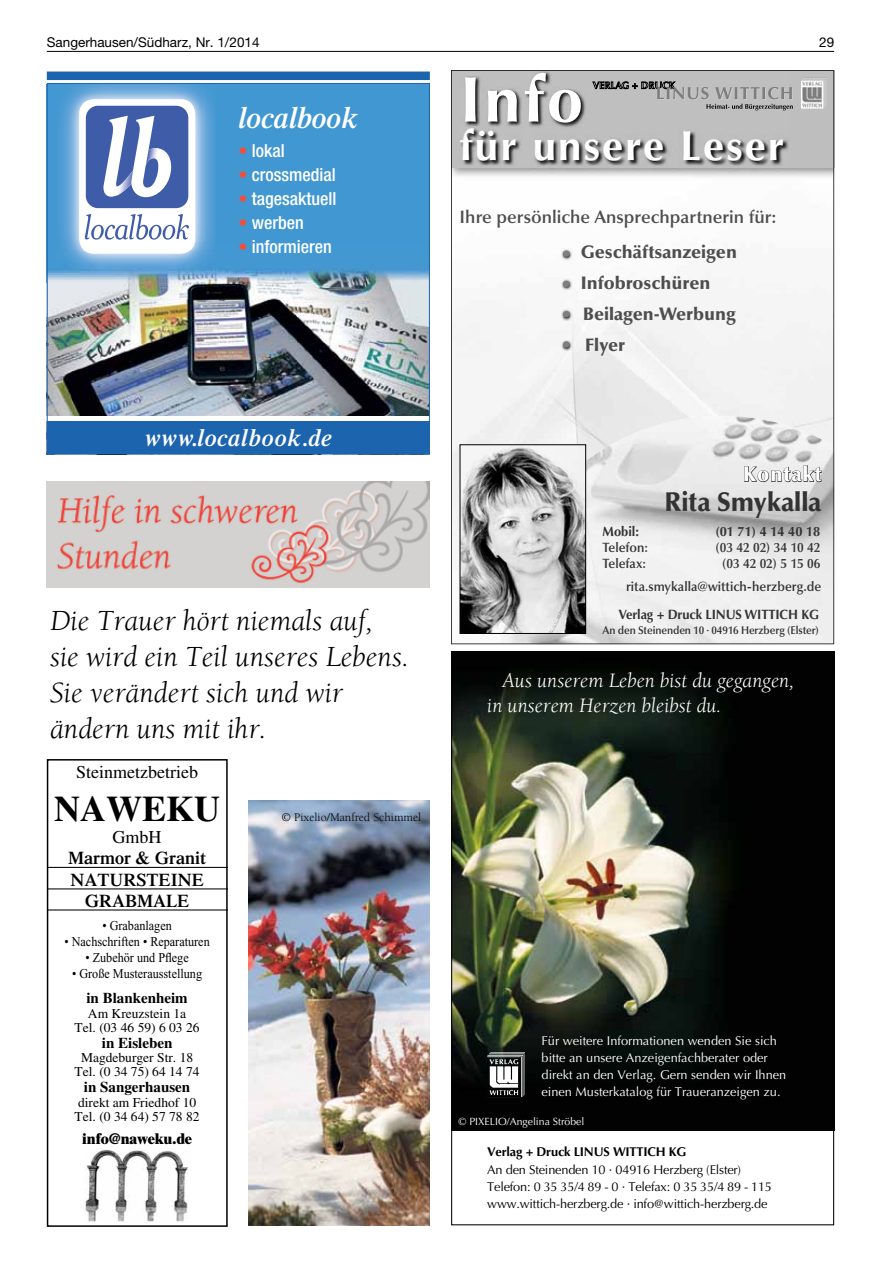
<style>
.page{position:relative;width:881px;height:1263px;background:#fff}
.page>*{position:absolute;margin:0;border:0;box-sizing:border-box;transform-origin:0 0}
.t1{font:700 64.5px "Optima LT";color:#fff}
.t2{font:700 42px "Optima LT";letter-spacing:.05em;color:#fff}
.t3{font:700 36px "Times LT";color:#000}
.t4{font:italic 30px/36px "Berkeley";color:#000}
.t5{font:italic 600 30px "Times LT";color:#fff}
.t6{font:900 27px "Optima LT";color:#333;scale:.95 1}
.t7{font:italic 600 24px "Times LT";letter-spacing:.02em;color:#fff}
.t8{font:italic 21px/25.2px "Berkeley";color:#fff}
.t9{font:900 21px "Optima LT";letter-spacing:.05em;color:#fff;scale:.95 1}
.t10{font:900 18px/30.9px "Optima LT";color:#4d4d4d}
.t11{font:18px "Helvetica Neue LT Medium Cond OV RSRSAC";color:#fff}
.t12{font:600 18px "Optima LT";color:#4d4d4d}
.t13{font:600 18px/21.6px "Times LT";color:#000;text-align:center}
.t14{font:18px "Times LT";color:#000}
.t15{font:700 15px "Times LT";color:#000}
.t16{font:800 15px "Times LT";color:#000}
.t17{font:13.5px/14.2px "Times LT";color:#000;text-align:center}
.t18{font:13.5px "Times New Roman PS OV JAHYEA";color:#000;scale:.9 1}
.t19{font:600 13.5px/22.5px "Optima LT";color:#333;text-align:right;scale:.95 1}
.t20{font:700 13.5px "Optima LT";letter-spacing:-.01em;color:#333;scale:.95 1}
.t21{font:13.5px "Helvetica Neue LT";color:#000}
.t22{font:12.75px/17.2px "Optima LT";color:#fff}
.t23{font:12.75px/17.2px "Optima LT";letter-spacing:-.015em;color:#000}
.t24{font:700 12.75px "Optima LT";letter-spacing:-.015em;color:#000}
.t25{font:12px "Berkeley LT";color:#000}
.t26{font:600 11.25px "Optima LT";letter-spacing:-.01em;color:#333;scale:.95 1}
.t27{font:10.5px "Optima LT";color:#fff}
.s1{font-family:"Helvetica Neue LT Medium Cond OV YSRSAC";color:#f24f3b}
</style>
<div class="page">
<hr style="left:47px;top:51px;width:786px;height:1px;background:#000">
<svg style="left:47px;top:72px;width:382px;height:9px;background:#3474b7"></svg>
<img style="left:47px;top:83px;width:382px;height:371px">
<img style="left:84px;top:1149px;width:104px;height:74px">
<div style="left:47px;top:759px;width:180px;height:468px;border:2px solid #000"></div>
<hr style="left:47px;top:867px;width:180px;height:1px;background:#000">
<hr style="left:47px;top:888px;width:180px;height:1px;background:#000">
<hr style="left:47px;top:909px;width:180px;height:1px;background:#000">
<img style="left:47px;top:482px;width:382px;height:106px">
<img style="left:249px;top:800px;width:180px;height:425px">
<img style="left:453px;top:653px;width:378px;height:477px">
<img style="left:487px;top:1052px;width:38px;height:45px">
<svg style="left:451px;top:70px;width:382px;height:574px;fill:#f3f3f3"></svg>
<img style="left:459px;top:71px;width:329px;height:95px">
<svg style="left:592px;top:82px;width:200px;height:29px;background:#a9a9a9"></svg>
<img style="left:800px;top:78px;width:26px;height:31px">
<svg style="left:561px;top:248px;width:11px;height:12px"></svg>
<div style="left:563px;top:250px;width:6px;height:7px;background:#7e7e7e;border-radius:50%"></div>
<svg style="left:561px;top:279px;width:11px;height:11px"></svg>
<svg style="left:561px;top:309px;width:11px;height:12px"></svg>
<svg style="left:561px;top:339px;width:11px;height:12px"></svg>
<div style="left:563px;top:341px;width:6px;height:7px;background:#7e7e7e;border-radius:50%"></div>
<svg style="left:743px;top:424px;width:78px;height:59px"></svg>
<img style="left:461px;top:446px;width:122px;height:186px">
<div style="left:459px;top:444px;width:126px;height:190px;border:1px solid #000"></div>
<p class="t21" style="left:47px;top:34px;width:214px">Sangerhausen/Südharz, Nr. 1/2014</p>
<p class="t21" style="left:818px;top:34px;width:17px">29</p>
<h3 class="t5" style="left:238px;top:101px;width:121px">localbook</h3>
<h3 class="t11" style="left:238px;top:140px;width:48px"><span class="s1">•</span> lokal</h3>
<h3 class="t11" style="left:238px;top:164px;width:99px"><span class="s1">•</span> crossmedial</h3>
<h3 class="t11" style="left:238px;top:188px;width:99px"><span class="s1">•</span> tagesaktuell</h3>
<h3 class="t11" style="left:238px;top:212px;width:67px"><span class="s1">•</span> werben</h3>
<h3 class="t11" style="left:238px;top:236px;width:95px"><span class="s1">•</span> informieren</h3>
<h3 class="t7" style="left:145px;top:424px;width:188px">www.localbook.de</h3>
<h3 class="t4" style="left:50px;top:603px;width:360px">Die Trauer hört niemals auf, sie wird ein Teil unseres Lebens.<br>Sie verändert sich und wir ändern uns mit ihr.</h3>
<h3 class="t14" style="left:76px;top:761px;width:123px">Steinmetzbetrieb</h3>
<h3 class="t3" style="left:54px;top:788px;width:167px">NAWEKU</h3>
<h3 class="t14" style="left:112px;top:826px;width:50px">GmbH</h3>
<h3 class="t13" style="left:68px;top:847px;width:140px">Marmor &amp; Granit<br>NATURSTEINE<br>GRABMALE</h3>
<p class="t18" style="left:102px;top:918px;width:79px">• Grabanlagen</p>
<p class="t18" style="left:64px;top:934px;width:163px">• Nachschriften • Reparaturen</p>
<p class="t18" style="left:85px;top:950px;width:116px">• Zubehör und Pflege</p>
<p class="t18" style="left:72px;top:966px;width:146px">• Große Musterausstellung</p>
<p class="t15" style="left:86px;top:989px;width:103px">in Blankenheim</p>
<p class="t17" style="left:75px;top:1006px;width:126px">Am Kreuzstein 1a<br>Tel. (03 46 59) 6 03 26</p>
<p class="t15" style="left:102px;top:1034px;width:72px">in Eisleben</p>
<p class="t17" style="left:75px;top:1050px;width:126px">Magdeburger Str. 18<br>Tel. (0 34 75) 64 14 74</p>
<p class="t15" style="left:84px;top:1078px;width:108px">in Sangerhausen</p>
<p class="t17" style="left:75px;top:1095px;width:126px;text-align:left">direkt am Friedhof 10<br>Tel. (0 34 64) 57 78 82</p>
<p class="t16" style="left:82px;top:1129px;width:112px">info@naweku.de</p>
<p class="t25" style="left:281px;top:811px;width:141px">© Pixelio/Manfred Schimmel</p>
<h1 class="t1" style="left:459px;top:62px;width:125px">Info</h1>
<h2 class="t2" style="left:459px;top:121px;width:326px">für unsere Leser</h2>
<h3 class="t12" style="left:459px;top:206px;width:318px">Ihre persönliche Ansprechpartnerin für:</h3>
<h3 class="t10" style="left:580px;top:237px;width:157px">Geschäftsanzeigen<br>Infobroschüren<br>Beilagen-Werbung<br>Flyer</h3>
<h3 class="t9" style="left:743px;top:462px;width:84px">Kontakt</h3>
<h3 class="t6" style="left:664px;top:486px;width:167px">Rita Smykalla</h3>
<p class="t20" style="left:602px;top:524px;width:40px">Mobil:</p>
<p class="t20" style="left:715px;top:524px;width:112px">(01 71) 4 14 40 18</p>
<p class="t19" style="left:602px;top:537px;width:49px">Telefon:</p>
<p class="t19" style="left:715px;top:537px;width:112px">(03 42 02) 34 10 42</p>
<p class="t19" style="left:602px;top:553px;width:47px">Telefax:</p>
<p class="t19" style="left:625px;top:553px;width:207px">(03 42 02) 5 15 06 rita.smykalla@wittich-herzberg.de</p>
<p class="t20" style="left:618px;top:606px;width:212px">Verlag + Druck LINUS WITTICH KG</p>
<p class="t26" style="left:602px;top:623px;width:229px">An den Steinenden 10 · 04916 Herzberg (Elster)</p>
<h3 class="t8" style="left:487px;top:669px;width:308px;text-indent:15px">Aus unserem Leben bist du gegangen, in unserem Herzen bleibst du.</h3>
<p class="t22" style="left:541px;top:1032px;width:246px">Für weitere Informationen wenden Sie sich bitte an unsere Anzeigenfachberater oder direkt an den Verlag. Gern senden wir Ihnen einen Musterkatalog für Traueranzeigen zu.</p>
<p class="t27" style="left:458px;top:1115px;width:127px">© PIXELIO/Angelina Ströbel</p>
<p class="t24" style="left:487px;top:1144px;width:200px">Verlag + Druck LINUS WITTICH KG</p>
<p class="t23" style="left:487px;top:1161px;width:286px">An den Steinenden 10 · 04916 Herzberg (Elster)<br>Telefon: 0 35 35/4 89 - 0 · Telefax: 0 35 35/4 89 - 115 www.wittich-herzberg.de · info@wittich-herzberg.de</p>
</div>
